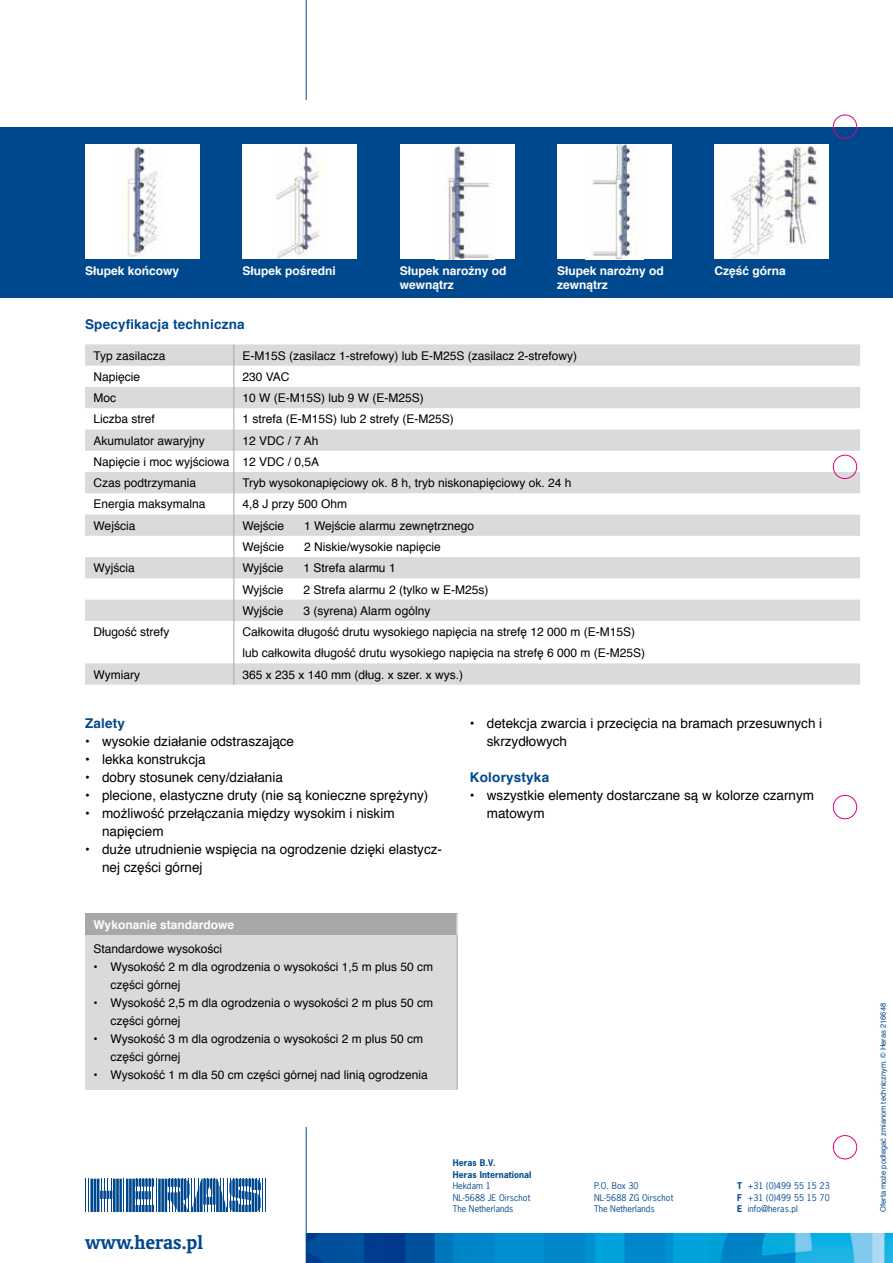
<style>
.page{position:relative;width:893px;height:1263px;background:#fff}
.page>*{position:absolute;margin:0;border:0;box-sizing:border-box;transform-origin:0 0}
.t1{font:700 20.7px "Oranda BT";color:#00488e}
.t2{font:13.5px/18px "Helvetica";color:#000}
.t3{font:700 13.5px "Helvetica";letter-spacing:.015em;color:#00488e}
.t4{font:12px/21.3px "Helvetica";color:#000}
.t5{font:700 12px/14.4px "Helvetica";color:#fff}
.t6{font:8.7px/11.4px "News Gothic Std";letter-spacing:.01em;color:#00488e}
.t7{font:700 8.7px/11.4px "News Gothic Std";letter-spacing:.01em;color:#00488e}
.t8{font:7.5px "Helvetica";color:#00488e}
.s1{font-weight:700}
</style>
<div class="page">
<hr style="left:306px;top:0;width:1px;height:100px;background:#00488e">
<div style="left:0;top:128px;width:893px;height:170px;background:#00488e"></div>
<hr style="left:85px;top:1179px;width:1px;height:33px;background:#00488e">
<hr style="left:88px;top:1179px;width:1px;height:33px;background:#00488e">
<hr style="left:124px;top:1179px;width:1px;height:33px;background:#00488e">
<hr style="left:262px;top:1179px;width:1px;height:33px;background:#00488e">
<hr style="left:266px;top:1179px;width:1px;height:33px;background:#00488e">
<svg style="left:90px;top:1179px;width:32px;height:33px"></svg>
<hr style="left:126px;top:1179px;width:2px;height:33px;background:#00488e">
<hr style="left:129px;top:1179px;width:3px;height:33px;background:#00488e">
<hr style="left:132px;top:1179px;width:3px;height:33px;background:#00488e">
<svg style="left:136px;top:1179px;width:125px;height:33px"></svg>
<img style="left:307px;top:1233px;width:586px;height:30px">
<hr style="left:306px;top:1127px;width:1px;height:136px;background:#00488e">
<div style="left:85px;top:145px;width:115px;height:114px;background:#fff"></div>
<img style="left:127px;top:145px;width:36px;height:112px">
<div style="left:242px;top:145px;width:115px;height:114px;background:#fff"></div>
<img style="left:275px;top:145px;width:50px;height:114px">
<div style="left:400px;top:145px;width:114px;height:114px;background:#fff"></div>
<img style="left:447px;top:146px;width:44px;height:113px">
<div style="left:557px;top:145px;width:115px;height:114px;background:#fff"></div>
<img style="left:592px;top:145px;width:44px;height:114px">
<div style="left:714px;top:145px;width:115px;height:114px;background:#fff"></div>
<img style="left:731px;top:145px;width:87px;height:114px">
<svg style="left:85px;top:344px;width:775px;height:341px"></svg>
<div style="left:85px;top:914px;width:372px;height:21px;background:#a7a8aa"></div>
<div style="left:85px;top:935px;width:372px;height:154px;background:#d9dadb"></div>
<svg style="left:457px;top:914px;width:1px;height:21px"></svg>
<hr style="left:457px;top:935px;width:1px;height:154px;background:#a7a8aa">
<div style="left:833px;top:115px;width:24px;height:23px;border:1px solid #e2007a;border-radius:50%"></div>
<div style="left:833px;top:455px;width:24px;height:24px;border:1px solid #e2007a;border-radius:50%"></div>
<div style="left:833px;top:795px;width:24px;height:24px;border:1px solid #e2007a;border-radius:50%"></div>
<div style="left:833px;top:1135px;width:24px;height:24px;border:1px solid #e2007a;border-radius:50%"></div>
<p class="t5" style="left:85px;top:263px;width:96px">Słupek końcowy</p>
<p class="t5" style="left:242px;top:263px;width:95px">Słupek pośredni</p>
<p class="t5" style="left:400px;top:263px;width:108px">Słupek narożny od wewnątrz</p>
<p class="t5" style="left:557px;top:263px;width:108px">Słupek narożny od zewnątrz</p>
<p class="t5" style="left:714px;top:263px;width:73px">Część górna</p>
<p class="t3" style="left:85px;top:313px;width:161px">Specyfikacja techniczna</p>
<p class="t4" style="left:94px;top:345px;width:74px">Typ zasilacza</p>
<p class="t4" style="left:242px;top:345px;width:336px">E-M15S (zasilacz 1-strefowy) lub E-M25S (zasilacz 2-strefowy)</p>
<p class="t4" style="left:94px;top:366px;width:48px">Napięcie</p>
<p class="t4" style="left:242px;top:366px;width:49px">230 VAC</p>
<p class="t4" style="left:94px;top:388px;width:24px">Moc</p>
<p class="t4" style="left:242px;top:388px;width:183px">10 W (E-M15S) lub 9 W (E-M25S)</p>
<p class="t4" style="left:94px;top:409px;width:63px">Liczba stref</p>
<p class="t4" style="left:242px;top:409px;width:213px">1 strefa (E-M15S) lub 2 strefy (E-M25S)</p>
<p class="t4" style="left:94px;top:430px;width:113px">Akumulator awaryjny</p>
<p class="t4" style="left:94px;top:430px;width:227px;text-align:justify;text-indent:149px">12 VDC / 7 Ah Napięcie i moc wyjściowa 12 VDC / 0,5A Czas podtrzymania</p>
<p class="t4" style="left:242px;top:473px;width:331px">Tryb wysokonapięciowy ok. 8 h, tryb niskonapięciowy ok. 24 h</p>
<p class="t4" style="left:94px;top:494px;width:114px">Energia maksymalna</p>
<p class="t4" style="left:242px;top:494px;width:106px">4,8 J przy 500 Ohm</p>
<p class="t4" style="left:94px;top:515px;width:43px">Wejścia</p>
<p class="t4" style="left:242px;top:515px;width:43px">Wejście</p>
<p class="t4" style="left:304px;top:515px;width:171px">1 Wejście alarmu zewnętrznego</p>
<p class="t4" style="left:242px;top:536px;width:43px">Wejście</p>
<p class="t4" style="left:304px;top:536px;width:138px">2 Niskie/wysokie napięcie</p>
<p class="t4" style="left:94px;top:558px;width:43px">Wyjścia</p>
<p class="t4" style="left:242px;top:558px;width:43px">Wyjście</p>
<p class="t4" style="left:304px;top:558px;width:94px">1 Strefa alarmu 1</p>
<p class="t4" style="left:242px;top:579px;width:43px">Wyjście</p>
<p class="t4" style="left:304px;top:579px;width:186px">2 Strefa alarmu 2 (tylko w E-M25s)</p>
<p class="t4" style="left:242px;top:600px;width:43px">Wyjście</p>
<p class="t4" style="left:304px;top:600px;width:128px">3 (syrena) Alarm ogólny</p>
<p class="t4" style="left:94px;top:621px;width:78px">Długość strefy</p>
<p class="t4" style="left:242px;top:621px;width:404px">Całkowita długość drutu wysokiego napięcia na strefę 12 000 m (E-M15S) lub całkowita długość drutu wysokiego napięcia na strefę 6 000 m (E-M25S)</p>
<p class="t4" style="left:94px;top:664px;width:48px">Wymiary</p>
<p class="t4" style="left:242px;top:664px;width:222px">365 x 235 x 140 mm (dług. x szer. x wys.)</p>
<p class="t3" style="left:85px;top:713px;width:42px">Zalety</p>
<p class="t2" style="left:85px;top:733px;width:211px">• wysokie działanie odstraszające</p>
<p class="t2" style="left:85px;top:751px;width:122px">• lekka konstrukcja</p>
<p class="t2" style="left:85px;top:769px;width:199px">• dobry stosunek ceny/działania</p>
<p class="t2" style="left:85px;top:787px;width:345px">• plecione, elastyczne druty (nie są konieczne sprężyny)</p>
<p class="t2" style="left:102px;top:805px;width:294px;text-indent:-17px">• możliwość przełączania między wysokim i niskim napięciem</p>
<p class="t2" style="left:102px;top:841px;width:341px;text-indent:-17px">• duże utrudnienie wspięcia na ogrodzenie dzięki elastycz&shy;nej części górnej</p>
<p class="t5" style="left:94px;top:918px;width:142px">Wykonanie standardowe</p>
<p class="t4" style="left:94px;top:938px;width:130px">Standardowe wysokości</p>
<p class="t4" style="left:111px;top:958px;width:324px;line-height:18px;text-indent:-17px">• Wysokość 2 m dla ogrodzenia o wysokości 1,5 m plus 50 cm części górnej</p>
<p class="t4" style="left:111px;top:994px;width:324px;line-height:18px;text-indent:-17px">• Wysokość 2,5 m dla ogrodzenia o wysokości 2 m plus 50 cm części górnej</p>
<p class="t4" style="left:111px;top:1030px;width:314px;line-height:18px;text-indent:-17px">• Wysokość 3 m dla ogrodzenia o wysokości 2 m plus 50 cm części górnej</p>
<p class="t4" style="left:94px;top:1064px;width:336px">• Wysokość 1 m dla 50 cm części górnej nad linią ogrodzenia</p>
<p class="t2" style="left:487px;top:715px;width:337px;text-indent:-17px">• detekcja zwarcia i przecięcia na bramach przesuwnych i skrzydłowych</p>
<p class="t3" style="left:470px;top:767px;width:81px">Kolorystyka</p>
<p class="t2" style="left:487px;top:787px;width:329px;text-indent:-17px">• wszystkie elementy dostarczane są w kolorze czarnym matowym</p>
<h1 class="t1" style="left:85px;top:1230px;width:120px">www.heras.pl</h1>
<p class="t7" style="left:453px;top:1157px;width:80px">Heras B.V.<br>Heras International</p>
<p class="t6" style="left:453px;top:1180px;width:79px">Hekdam 1<br>NL-5688 JE Oirschot<br>The Netherlands</p>
<p class="t6" style="left:594px;top:1180px;width:81px">P.O. Box 30<br>NL-5688 ZG Oirschot<br>The Netherlands</p>
<p class="t6" style="left:737px;top:1180px;width:94px;text-align:justify"><span class="s1">T</span> +31 (0)499 55 15 23<br><span class="s1">F</span> +31 (0)499 55 15 70<br><span class="s1">E</span> info@heras.pl</p>
<p class="t8" style="left:877px;top:1212px;width:210px;rotate:-90deg">Oferta może podlegać zmianom technicznym. © Heras 216648</p>
</div>
